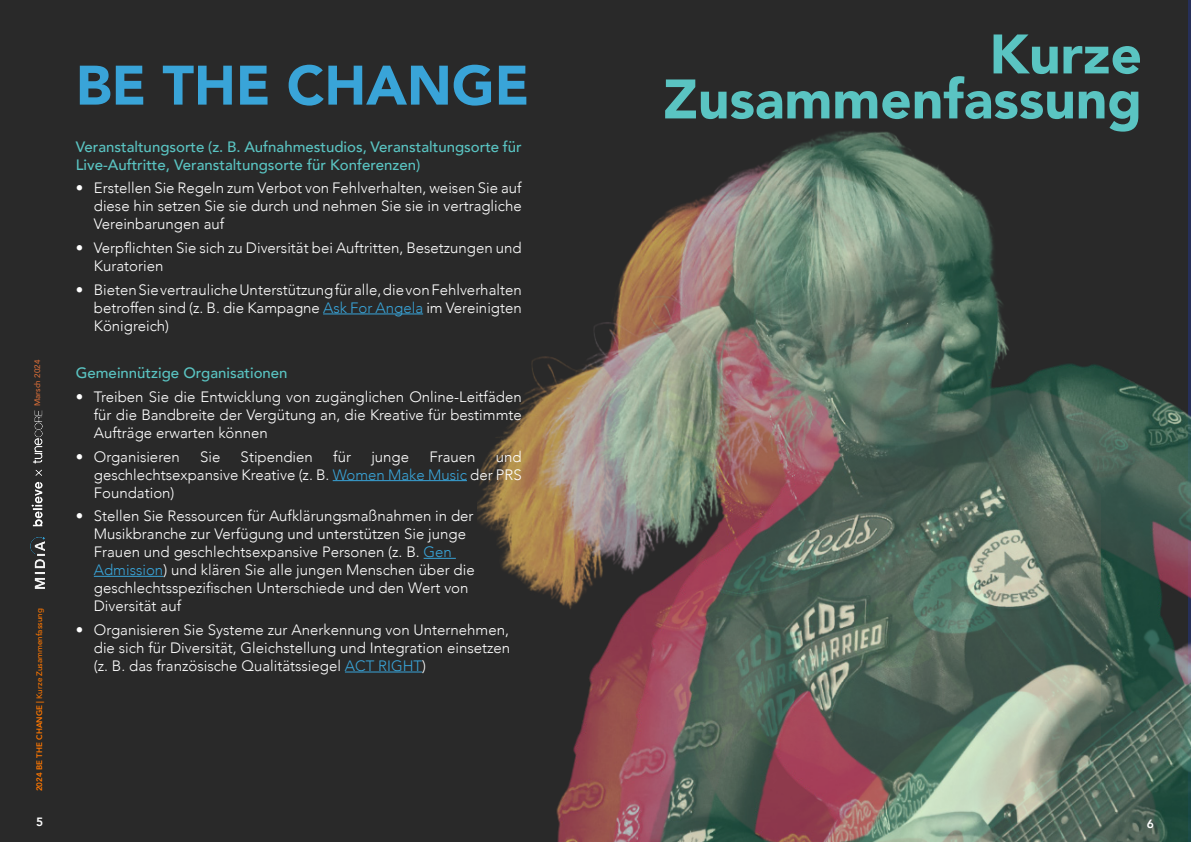
<style>
.page{position:relative;width:1191px;height:842px;background:#292929}
.page>*{position:absolute;margin:0;border:0;box-sizing:border-box;transform-origin:0 0}
.t1{font:900 55px/45px "Avenir";color:#5ac4c2;text-align:right}
.t2{font:900 55px "Avenir";color:#39a4d8}
.t3{font:300 15px/18px "Avenir";color:#fff;text-align:justify}
.t4{font:500 15px/18px "Avenir";color:#5ac4c2}
.t5{font:800 12px "Avenir";color:#fff}
.t6{font:500 8px "Avenir";color:#f70}
.t7{font:500 8px "Avenir";color:#d86d38}
.s1{font-weight:800}
.s2{color:#39a4d8}
</style>
<div class="page">
<img style="left:478px;top:143px;width:62px;height:699px">
<img style="left:540px;top:128px;width:53px;height:714px">
<img style="left:593px;top:120px;width:598px;height:722px">
<img style="left:30px;top:538px;width:15px;height:50px">
<img style="left:29px;top:407px;width:18px;height:123px">
<hr style="left:323px;top:314px;width:100px;height:1px;background:#39a4d8">
<hr style="left:333px;top:480px;width:134px;height:1px;background:#39a4d8">
<hr style="left:423px;top:558px;width:33px;height:1px;background:#39a4d8">
<hr style="left:94px;top:576px;width:69px;height:1px;background:#39a4d8">
<hr style="left:345px;top:672px;width:77px;height:1px;background:#39a4d8">
<p class="t7" style="left:30px;top:406px;width:48px;rotate:-90deg">Marsch 2024</p>
<p class="t6" style="left:32px;top:791px;width:184px;rotate:-90deg"><span class="s1">2024 BE THE CHANGE |</span> Kurze Zusammenfassung</p>
<h1 class="t2" style="left:76px;top:38px;width:455px">BE THE CHANGE</h1>
<p class="t4" style="left:76px;top:137px;width:447px">Veranstaltungsorte (z. B. Aufnahmestudios, Veranstaltungsorte für<br>Live-Auftritte, Veranstaltungsorte für Konferenzen)</p>
<p class="t3" style="left:94px;top:179px;width:429px;text-indent:-18px">• Erstellen Sie Regeln zum Verbot von Fehlverhalten, weisen Sie auf diese hin setzen Sie sie durch und nehmen Sie sie in vertragliche Vereinbarungen auf</p>
<p class="t3" style="left:94px;top:239px;width:429px;text-indent:-18px">• Verpflichten Sie sich zu Diversität bei Auftritten, Besetzungen und<br>Kuratorien</p>
<p class="t3" style="left:94px;top:281px;width:429px;text-indent:-18px">• Bieten Sie vertrauliche Unterstützung für alle, die von Fehlverhalten betroffen sind (z. B. die Kampagne <span class="s2">Ask For Angela</span> im Vereinigten Königreich)</p>
<p class="t4" style="left:76px;top:363px;width:213px">Gemeinnützige Organisationen</p>
<p class="t3" style="left:94px;top:388px;width:429px;text-indent:-18px">• Treiben Sie die Entwicklung von zugänglichen Online-Leitfäden für die Bandbreite der Vergütung an, die Kreative für bestimmte Aufträge erwarten können</p>
<p class="t3" style="left:76px;top:447px;width:105px">• Organisieren</p>
<p class="t3" style="left:200px;top:447px;width:22px">Sie</p>
<p class="t3" style="left:241px;top:447px;width:74px">Stipendien</p>
<p class="t3" style="left:333px;top:447px;width:19px">für</p>
<p class="t3" style="left:371px;top:447px;width:39px">junge</p>
<p class="t3" style="left:429px;top:447px;width:48px">Frauen</p>
<p class="t3" style="left:94px;top:447px;width:429px;text-indent:402px">und geschlechtsexpansive Kreative (z. B. <span class="s2">Women Make Music</span> der PRS Foundation)</p>
<p class="t3" style="left:94px;top:507px;width:382px;text-align:left;text-indent:-18px">• Stellen Sie Ressourcen für Aufklärungsmaßnahmen in der Musikbranche zur Verfügung und unterstützen Sie junge Frauen und geschlechtsexpansive Personen (z. B. <span class="s2">Gen Admission</span>) und klären Sie alle jungen Menschen über die geschlechtsspezifischen Unterschiede und den Wert von Diversität auf</p>
<p class="t3" style="left:94px;top:621px;width:418px;text-indent:-18px">• Organisieren Sie Systeme zur Anerkennung von Unternehmen, die sich für Diversität, Gleichstellung und Integration einsetzen (z. B. das französische Qualitätssiegel <span class="s2">ACT RIGHT</span>)</p>
<h1 class="t1" style="left:663px;top:30px;width:480px">Kurze<br>Zusammenfassung</h1>
<p class="t5" style="left:36px;top:812px;width:9px">5</p>
<p class="t5" style="left:1147px;top:815px;width:9px">6</p>
</div>
